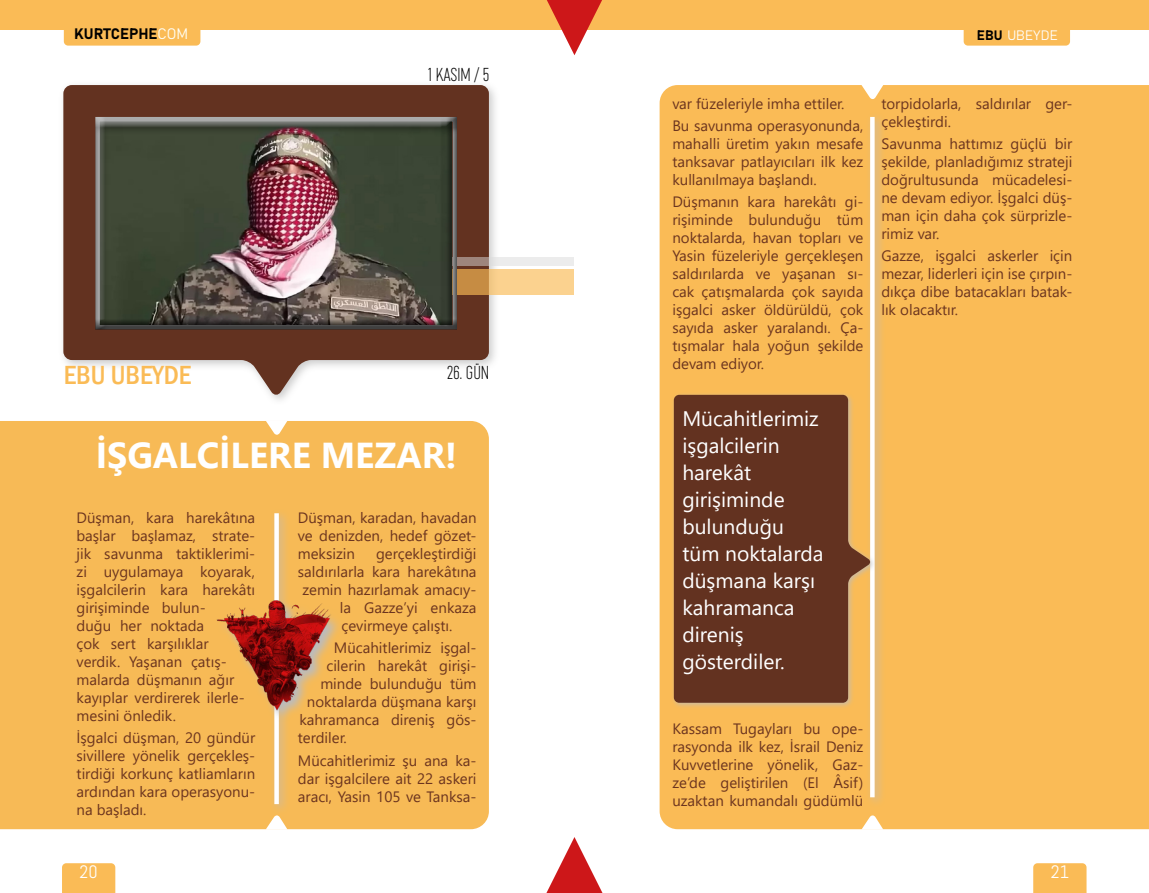
<style>
.page{position:relative;width:1149px;height:893px;background:#fff}
.page>*{position:absolute;margin:0;border:0;box-sizing:border-box;transform-origin:0 0}
.t1{font:108px "Times New Roman";color:#cd1719}
.t2{font:700 36px "Segoe UI";color:#fff}
.t3{font:500 condensed 27px "Franklin Gothic";color:#fabb56}
.t4{font:21px/27px "Segoe UI";color:#fff}
.t5{font:18px "Framer Sans 300";color:#000}
.t6{font:18px "Abel Pro";color:#fff}
.t7{font:15px/18px "Segoe UI";color:#6c351f;text-align:justify}
.t8{font:15px "Bahnschrift";color:#000}
.t9{font:13.5px "Bahnschrift";letter-spacing:.02em;color:#fff}
.s1{color:#fffef5}
.s2{color:#000}
</style>
<div class="page">
<div style="left:0;top:421px;width:489px;height:408px;background:#f7ba56"></div>
<div style="left:62px;top:863px;width:53px;height:30px;background:#fabb56"></div>
<div style="left:574px;top:0;width:574px;height:30px;background:#fabb56"></div>
<div style="left:963px;top:16px;width:106px;height:30px;background:#fabb56;border-radius:4px"></div>
<div style="left:0;top:0;width:574px;height:30px;background:#fabb56"></div>
<div style="left:64px;top:16px;width:136px;height:30px;background:#fabb56;border-radius:4px"></div>
<div style="left:1033px;top:863px;width:53px;height:30px;background:#fabb56"></div>
<div style="left:269px;top:508px;width:21px;height:307px;background:#bcbcbc;opacity:.75"></div>
<div style="left:274px;top:513px;width:5px;height:291px;background:#fff"></div>
<div style="left:58px;top:80px;width:442px;height:326px;background:#bcbcbc;opacity:.75"></div>
<svg style="left:63px;top:85px;width:426px;height:311px;fill:#633220"></svg>
<svg style="left:469px;top:257px;width:104px;height:9px"></svg>
<svg style="left:469px;top:269px;width:104px;height:25px;background:#f0c37f"></svg>
<div style="left:659px;top:85px;width:489px;height:744px;background:#fabb56"></div>
<div style="left:864px;top:112px;width:21px;height:696px;background:#bcbcbc;opacity:.75"></div>
<svg style="left:869px;top:117px;width:5px;height:680px"></svg>
<svg style="left:265px;top:421px;width:22px;height:14px"></svg>
<svg style="left:265px;top:815px;width:22px;height:15px"></svg>
<svg style="left:861px;top:85px;width:22px;height:15px"></svg>
<svg style="left:861px;top:815px;width:22px;height:15px"></svg>
<div style="left:670px;top:392px;width:206px;height:318px;background:#bcbcbc;opacity:.75"></div>
<svg style="left:673px;top:395px;width:197px;height:308px;background:#724127"></svg>
<div style="left:84px;top:106px;width:381px;height:224px;background:#633220"></div>
<div style="left:89px;top:110px;width:378px;height:220px;background:#000;opacity:.75"></div>
<svg style="left:216px;top:599px;width:127px;height:123px;background:#f5bb5b"></svg>
<img style="left:214px;top:590px;width:125px;height:123px">
<p class="t8" style="left:74px;top:23px;width:115px">KURTCEPHE<span class="s1">COM</span></p>
<p class="t5" style="left:428px;top:62px;width:62px">1 KASIM / 5</p>
<h3 class="t3" style="left:64px;top:357px;width:129px">EBU UBEYDE</h3>
<p class="t5" style="left:447px;top:360px;width:44px">26. GÜN</p>
<h2 class="t2" style="left:96px;top:422px;width:362px">İŞGALCİLERE MEZAR!</h2>
<p class="t7" style="left:77px;top:507px;width:180px;text-align:left">Düşman, kara harekâtına başlar başlamaz, strate&shy;jik savunma taktiklerimi&shy;zi uygulamaya koyarak, işgalcilerin kara harekâtı girişiminde bulun-<br>duğu her noktada<br>çok sert karşılıklar verdik. Yaşanan çatış&shy;malarda düşmanın ağır kayıplar verdirerek ilerle&shy;mesini önledik.</p>
<p class="t7" style="left:77px;top:728px;width:180px">İşgalci düşman, 20 gündür sivillere yönelik gerçekleş&shy;tirdiği korkunç katliamların ardından kara operasyonu&shy;na başladı.</p>
<p class="t7" style="left:298px;top:507px;width:180px">Düşman, karadan, havadan ve denizden, hedef gözet&shy;meksizin</p>
<p class="t7" style="left:376px;top:543px;width:102px">gerçekleştirdiği</p>
<p class="t7" style="left:298px;top:561px;width:180px">saldırılarla kara harekâtına</p>
<p class="t7" style="left:302px;top:579px;width:176px">zemin hazırlamak amacıy-</p>
<p class="t7" style="left:340px;top:597px;width:138px">la Gazze’yi enkaza</p>
<p class="t7" style="left:341px;top:615px;width:112px">çevirmeye çalıştı.</p>
<p class="t7" style="left:334px;top:638px;width:144px">Mücahitlerimiz işgal-</p>
<p class="t7" style="left:326px;top:656px;width:151px">cilerin harekât girişi-</p>
<p class="t7" style="left:320px;top:674px;width:157px">minde bulunduğu tüm</p>
<p class="t7" style="left:307px;top:692px;width:171px">noktalarda düşmana karşı</p>
<p class="t7" style="left:299px;top:710px;width:178px">kahramanca direniş gös-</p>
<p class="t7" style="left:298px;top:728px;width:50px">terdiler.</p>
<p class="t7" style="left:298px;top:750px;width:180px">Mücahitlerimiz şu ana ka&shy;dar işgalcilere ait 22 askeri aracı, Yasin 105 ve Tanksa-</p>
<p class="t6" style="left:80px;top:860px;width:20px">20</p>
<h1 class="t1" style="left:627px;top:951px;width:108px;rotate:-180deg">▼</h1>
<p class="t9" style="left:976px;top:25px;width:82px"><span class="s2">EBU</span> UBEYDE</p>
<p class="t7" style="left:672px;top:91px;width:192px;line-height:22.2px">var füzeleriyle imha ettiler.<br>Bu savunma operasyonunda,</p>
<p class="t7" style="left:672px;top:133px;width:192px">mahalli üretim yakın mesafe tanksavar patlayıcıları ilk kez kullanılmaya başlandı.</p>
<p class="t7" style="left:672px;top:192px;width:192px">Düşmanın kara harekâtı gi&shy;rişiminde bulunduğu tüm noktalarda, havan topları ve Yasin füzeleriyle gerçekleşen saldırılarda ve yaşanan sı&shy;cak çatışmalarda çok sayıda işgalci asker öldürüldü, çok sayıda asker yaralandı. Ça&shy;tışmalar hala yoğun şekilde devam ediyor.</p>
<h3 class="t4" style="left:682px;top:403px;width:142px">Mücahitlerimiz işgalcilerin harekât girişiminde bulunduğu tüm noktalarda düşmana karşı kahramanca direniş gösterdiler.</h3>
<p class="t7" style="left:881px;top:93px;width:192px">torpidolarla, saldırılar ger&shy;çekleştirdi.</p>
<p class="t7" style="left:881px;top:133px;width:192px">Savunma hattımız güçlü bir şekilde, planladığımız strateji doğrultusunda mücadelesi&shy;ne devam ediyor. İşgalci düş&shy;man için daha çok sürprizle&shy;rimiz var.</p>
<p class="t7" style="left:881px;top:246px;width:192px">Gazze, işgalci askerler için mezar, liderleri için ise çırpın&shy;dıkça dibe batacakları batak&shy;lık olacaktır.</p>
<p class="t7" style="left:672px;top:718px;width:192px">Kassam Tugayları bu ope&shy;rasyonda ilk kez, İsrail Deniz Kuvvetlerine yönelik, Gaz&shy;ze’de geliştirilen (El Âsif) uzaktan kumandalı güdümlü</p>
<p class="t6" style="left:1050px;top:860px;width:20px">21</p>
</div>
